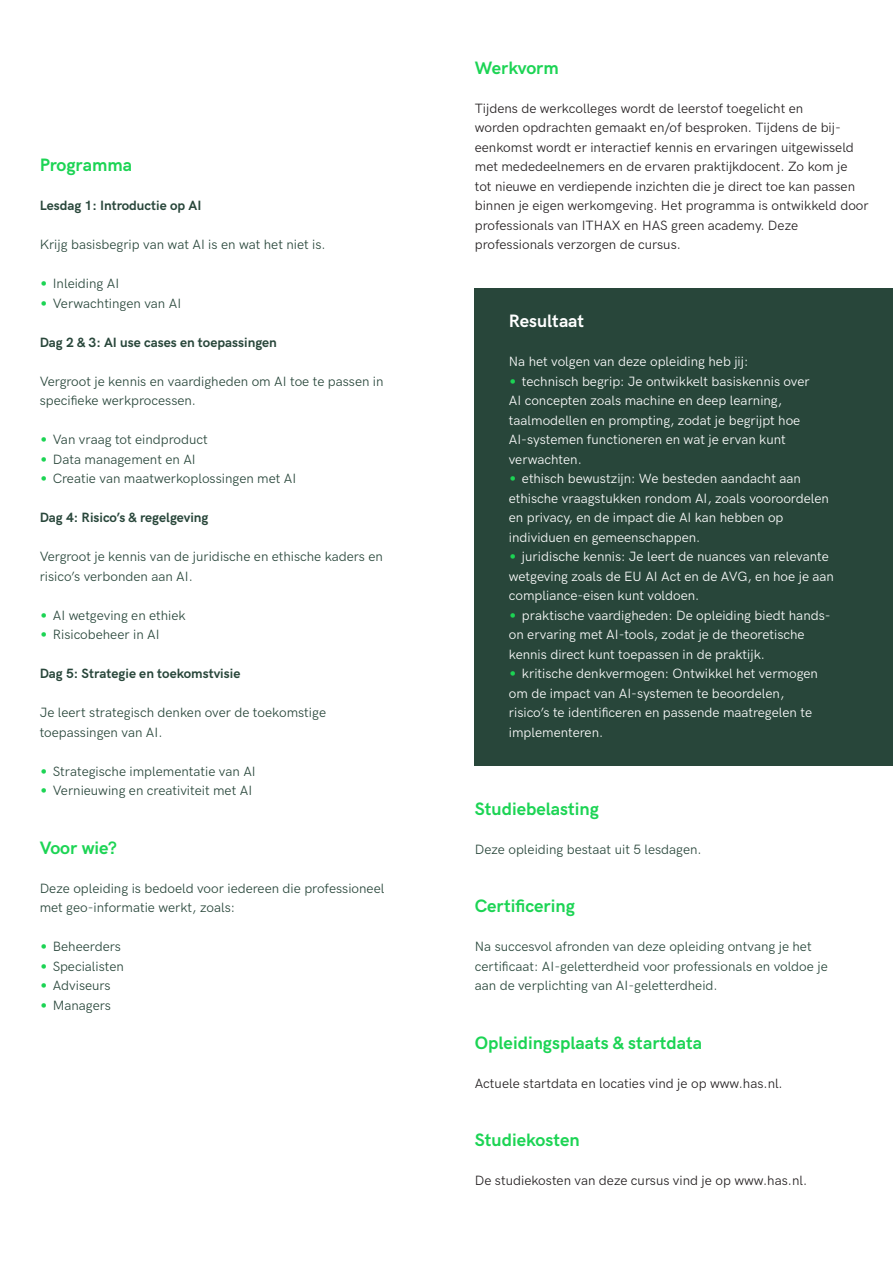
<style>
.page{position:relative;width:893px;height:1263px;background:#fff}
.page>*{position:absolute;margin:0;border:0;box-sizing:border-box;transform-origin:0 0}
.Tussenkopje{font:700 18px "HK Grotesk";color:#1cd454}
.t1{font:700 18px "HK Grotesk";color:#fff}
.t2{font:13.5px/19.5px "HK Grotesk";color:#28463a}
.t3{font:13.5px/19.5px "HK Grotesk";color:#fff}
.t4{font:13.5px/19.5px "HK Grotesk";color:#231f20}
.t5{font:700 13.5px "HK Grotesk";color:#28463a}
.s1{font-size:19.5px;color:#1cd454}
</style>
<div class="page">
<div style="left:475px;top:288px;width:418px;height:477px;background:#28463a"></div>
<p class="Tussenkopje" style="left:40px;top:151px;width:94px">Programma</p>
<p class="t5" style="left:40px;top:195px;width:163px">Lesdag 1: Introductie op AI</p>
<p class="t2" style="left:40px;top:234px;width:287px">Krijg basisbegrip van wat AI is en wat het niet is.</p>
<p class="t2" style="left:40px;top:273px;width:81px"><span class="s1">•</span> Inleiding AI</p>
<p class="t2" style="left:40px;top:292px;width:143px"><span class="s1">•</span> Verwachtingen van AI</p>
<p class="t5" style="left:40px;top:332px;width:239px">Dag 2 &amp; 3: AI use cases en toepassingen</p>
<p class="t2" style="left:40px;top:370px;width:345px">Vergroot je kennis en vaardigheden om AI toe te passen in specifieke werkprocessen.</p>
<p class="t2" style="left:40px;top:429px;width:170px"><span class="s1">•</span> Van vraag tot eindproduct</p>
<p class="t2" style="left:40px;top:448px;width:158px"><span class="s1">•</span> Data management en AI</p>
<p class="t2" style="left:40px;top:468px;width:258px"><span class="s1">•</span> Creatie van maatwerkoplossingen met AI</p>
<p class="t5" style="left:40px;top:507px;width:170px">Dag 4: Risico’s &amp; regelgeving</p>
<p class="t2" style="left:40px;top:546px;width:345px">Vergroot je kennis van de juridische en ethische kaders en risico’s verbonden aan AI.</p>
<p class="t2" style="left:40px;top:604px;width:148px"><span class="s1">•</span> AI wetgeving en ethiek</p>
<p class="t2" style="left:40px;top:624px;width:121px"><span class="s1">•</span> Risicobeheer in AI</p>
<p class="t5" style="left:40px;top:663px;width:202px">Dag 5: Strategie en toekomstvisie</p>
<p class="t2" style="left:40px;top:702px;width:288px">Je leert strategisch denken over de toekomstige</p>
<p class="t2" style="left:40px;top:721px;width:124px">toepassingen van AI.</p>
<p class="t2" style="left:40px;top:760px;width:218px"><span class="s1">•</span> Strategische implementatie van AI</p>
<p class="t2" style="left:40px;top:780px;width:214px"><span class="s1">•</span> Vernieuwing en creativiteit met AI</p>
<p class="Tussenkopje" style="left:40px;top:834px;width:79px">Voor wie?</p>
<p class="t2" style="left:40px;top:877px;width:346px">Deze opleiding is bedoeld voor iedereen die professioneel met geo-informatie werkt, zoals:</p>
<p class="t2" style="left:40px;top:936px;width:83px"><span class="s1">•</span> Beheerders</p>
<p class="t2" style="left:40px;top:955px;width:86px"><span class="s1">•</span> Specialisten</p>
<p class="t2" style="left:40px;top:975px;width:72px"><span class="s1">•</span> Adviseurs</p>
<p class="t2" style="left:40px;top:994px;width:73px"><span class="s1">•</span> Managers</p>
<p class="Tussenkopje" style="left:475px;top:54px;width:85px">Werkvorm</p>
<p class="t4" style="left:475px;top:97px;width:395px">Tijdens de werkcolleges wordt de leerstof toegelicht en<br>worden opdrachten gemaakt en/of besproken. Tijdens de bij&shy;eenkomst wordt er interactief kennis en ervaringen uitgewisseld met mededeelnemers en de ervaren praktijkdocent. Zo kom je<br>tot nieuwe en verdiepende inzichten die je direct toe kan passen binnen je eigen werkomgeving. Het programma is ontwikkeld door professionals van ITHAX en HAS green academy. Deze</p>
<p class="t4" style="left:475px;top:234px;width:208px">professionals verzorgen de cursus.</p>
<p class="t1" style="left:509px;top:307px;width:77px">Resultaat</p>
<p class="t3" style="left:509px;top:351px;width:241px">Na het volgen van deze opleiding heb jij:</p>
<p class="t3" style="left:509px;top:370px;width:302px"><span class="s1">•</span> technisch begrip: Je ontwikkelt basiskennis over AI concepten zoals machine en deep learning, taalmodellen en prompting, zodat je begrijpt hoe AI-systemen functioneren en wat je ervan kunt verwachten.</p>
<p class="t3" style="left:509px;top:468px;width:322px"><span class="s1">•</span> ethisch bewustzijn: We besteden aandacht aan ethische vraagstukken rondom AI, zoals vooroordelen en privacy, en de impact die AI kan hebben op individuen en gemeenschappen.</p>
<p class="t3" style="left:509px;top:546px;width:327px"><span class="s1">•</span> juridische kennis: Je leert de nuances van relevante wetgeving zoals de EU AI Act en de AVG, en hoe je aan compliance-eisen kunt voldoen.</p>
<p class="t3" style="left:509px;top:604px;width:323px"><span class="s1">•</span> praktische vaardigheden: De opleiding biedt hands&shy;on ervaring met AI-tools, zodat je de theoretische kennis direct kunt toepassen in de praktijk.</p>
<p class="t3" style="left:509px;top:663px;width:311px"><span class="s1">•</span> kritische denkvermogen: Ontwikkel het vermogen om de impact van AI-systemen te beoordelen, risico’s te identificeren en passende maatregelen te implementeren.</p>
<p class="Tussenkopje" style="left:475px;top:795px;width:126px">Studiebelasting</p>
<p class="t2" style="left:475px;top:838px;width:228px">Deze opleiding bestaat uit 5 lesdagen.</p>
<p class="Tussenkopje" style="left:475px;top:892px;width:102px">Certificering</p>
<p class="t2" style="left:475px;top:936px;width:354px">Na succesvol afronden van deze opleiding ontvang je het certificaat: AI-geletterdheid voor professionals en voldoe je aan de verplichting van AI-geletterdheid.</p>
<p class="Tussenkopje" style="left:475px;top:1029px;width:229px">Opleidingsplaats &amp; startdata</p>
<p class="t4" style="left:475px;top:1072px;width:309px">Actuele startdata en locaties vind je op www.has.nl.</p>
<p class="Tussenkopje" style="left:475px;top:1126px;width:106px">Studiekosten</p>
<p class="t4" style="left:475px;top:1170px;width:334px">De studiekosten van deze cursus vind je op www.has.nl.</p>
</div>
